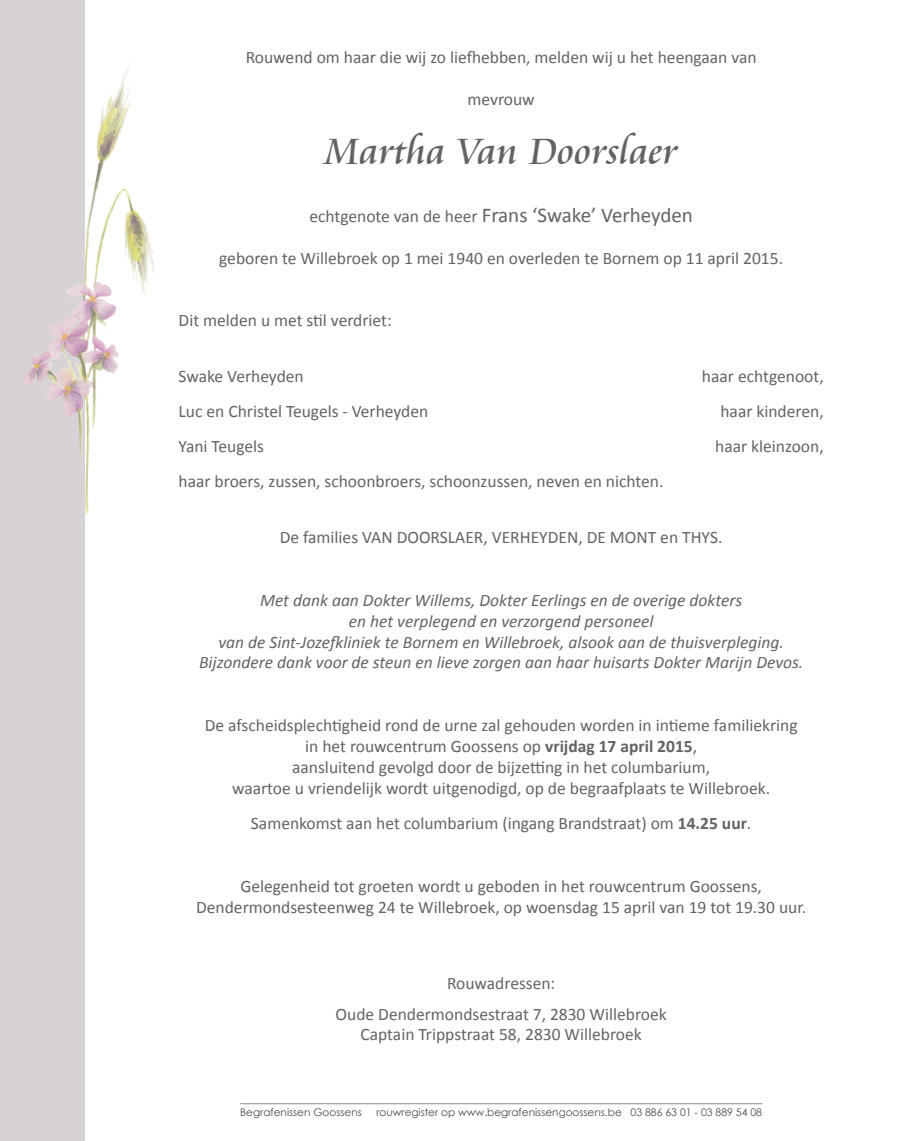
<style>
.page{position:relative;width:918px;height:1141px;background:#fff}
.page>*{position:absolute;margin:0;border:0;box-sizing:border-box;transform-origin:0 0}
.t1{font:40.25px "Cataneo BT";color:#636366}
.t2{font:21px "Calibri";color:#636366}
.t3{font:17.5px "Calibri";color:#636366}
.t4{font:italic 17.5px "Calibri";color:#636366}
.t5{font:10.5px "Century Gothic";color:#4b4c4d}
.s1{font-size:17.5px}
.s2{font-weight:700}
</style>
<div class="page">
<hr style="left:240px;top:1103px;width:522px;height:1px;background:#8a8c8f">
<div style="left:0;top:0;width:84px;height:1141px;background:#d7d2d6"></div>
<img style="left:23px;top:50px;width:131px;height:481px">
<p class="t3" style="left:246px;top:46px;width:512px">Rouwend om haar die wij zo liefhebben, melden wij u het heengaan van</p>
<p class="t3" style="left:467px;top:88px;width:69px">mevrouw</p>
<p class="t1" style="left:324px;top:126px;width:355px">Martha Van Doorslaer</p>
<p class="t2" style="left:309px;top:201px;width:385px"><span class="s1">echtgenote van de heer</span> Frans ‘Swake’ Verheyden</p>
<p class="t3" style="left:219px;top:247px;width:565px">geboren te Willebroek op 1 mei 1940 en overleden te Bornem op 11 april 2015.</p>
<p class="t3" style="left:179px;top:309px;width:215px">Dit melden u met stil verdriet:</p>
<p class="t3" style="left:179px;top:365px;width:127px">Swake Verheyden</p>
<p class="t3" style="left:702px;top:365px;width:123px">haar echtgenoot,</p>
<p class="t3" style="left:179px;top:400px;width:251px">Luc en Christel Teugels - Verheyden</p>
<p class="t3" style="left:720px;top:400px;width:105px">haar kinderen,</p>
<p class="t3" style="left:179px;top:435px;width:87px">Yani Teugels</p>
<p class="t3" style="left:715px;top:435px;width:110px">haar kleinzoon,</p>
<p class="t3" style="left:179px;top:470px;width:486px">haar broers, zussen, schoonbroers, schoonzussen, neven en nichten.</p>
<p class="t3" style="left:280px;top:526px;width:444px">De families VAN DOORSLAER, VERHEYDEN, DE MONT en THYS.</p>
<p class="t4" style="left:260px;top:588px;width:484px">Met dank aan Dokter Willems, Dokter Eerlings en de overige dokters</p>
<p class="t4" style="left:349px;top:609px;width:306px">en het verplegend en verzorgend personeel</p>
<p class="t4" style="left:218px;top:630px;width:567px">van de Sint-Jozefkliniek te Bornem en Willebroek, alsook aan de thuisverpleging.</p>
<p class="t4" style="left:199px;top:651px;width:606px">Bijzondere dank voor de steun en lieve zorgen aan haar huisarts Dokter Marijn Devos.</p>
<p class="t3" style="left:205px;top:714px;width:594px">De afscheidsplechtigheid rond de urne zal gehouden worden in intieme familiekring</p>
<p class="t3" style="left:305px;top:735px;width:393px">in het rouwcentrum Goossens op <span class="s2">vrijdag 17 april 2015</span>,</p>
<p class="t3" style="left:292px;top:756px;width:419px">aansluitend gevolgd door de bijzetting in het columbarium,</p>
<p class="t3" style="left:232px;top:777px;width:540px">waartoe u vriendelijk wordt uitgenodigd, op de begraafplaats te Willebroek.</p>
<p class="t3" style="left:251px;top:812px;width:502px">Samenkomst aan het columbarium (ingang Brandstraat) om <span class="s2">14.25 uur</span>.</p>
<p class="t3" style="left:240px;top:875px;width:523px">Gelegenheid tot groeten wordt u geboden in het rouwcentrum Goossens,</p>
<p class="t3" style="left:196px;top:896px;width:611px">Dendermondsesteenweg 24 te Willebroek, op woensdag 15 april van 19 tot 19.30 uur.</p>
<p class="t3" style="left:447px;top:972px;width:110px">Rouwadressen:</p>
<p class="t3" style="left:336px;top:1003px;width:332px">Oude Dendermondsestraat 7, 2830 Willebroek</p>
<p class="t3" style="left:360px;top:1023px;width:283px">Captain Trippstraat 58, 2830 Willebroek</p>
<p class="t5" style="left:240px;top:1105px;width:123px">Begrafenissen Goossens</p>
<p class="t5" style="left:376px;top:1105px;width:387px">rouwregister op www.begrafenissengoossens.be 03 886 63 01 - 03 889 54 08</p>
</div>
